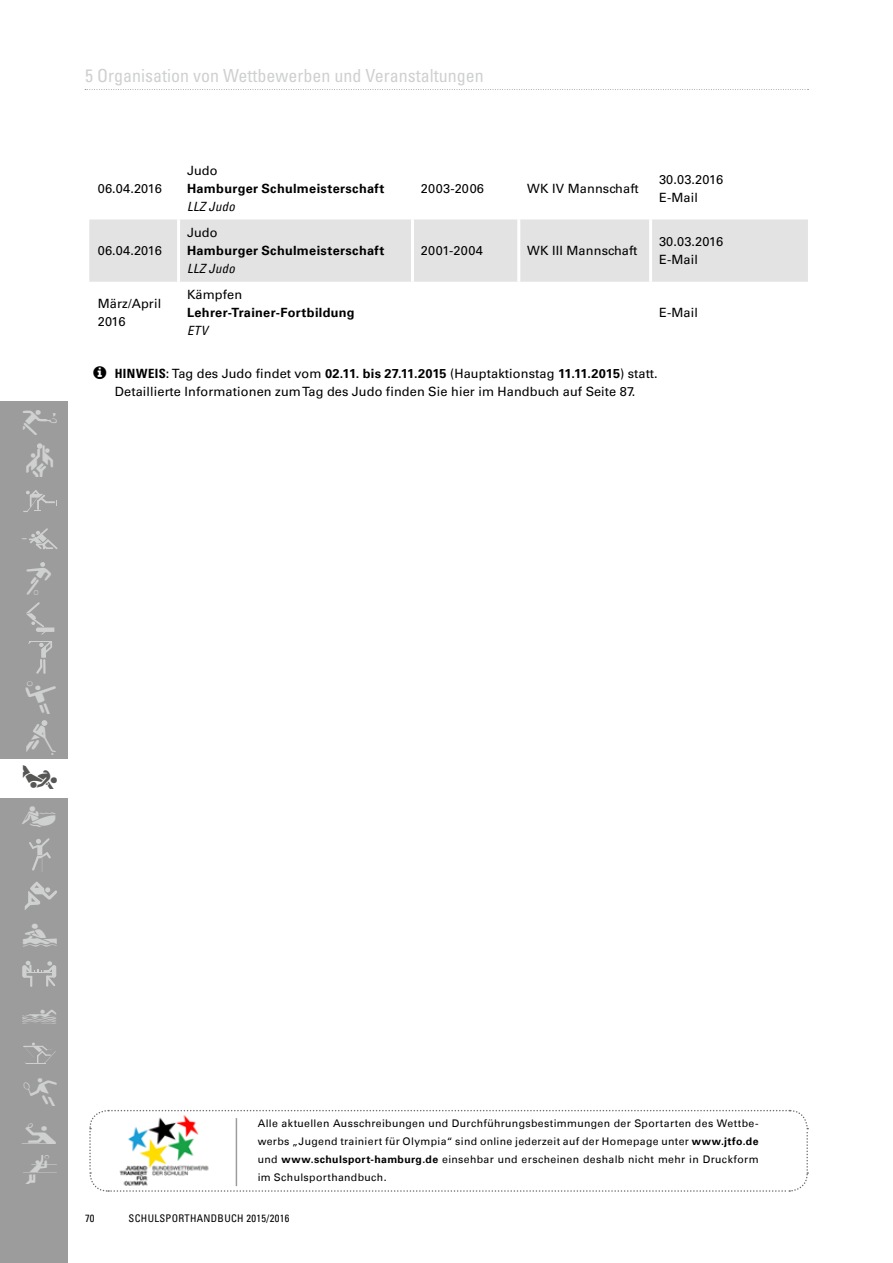
<style>
.page{position:relative;width:893px;height:1263px;background:#fff}
.page>*{position:absolute;margin:0;border:0;box-sizing:border-box;transform-origin:0 0}
.t1{font:40.35px "Olympicons";color:#cfd0d0;scale:1.08 1}
.t2{font:36.75px "Olympicons";color:#cfd0d0;scale:1.08 1}
.t3{font:condensed 18px "Univers LT";color:#cfd0d0}
.t4{font:12.75px/18px "Univers LT Std";letter-spacing:.01em;color:#000}
.t5{font:700 12.75px "Univers LT";letter-spacing:.025em;color:#000}
.t6{font:italic condensed 12.75px "Univers LT";letter-spacing:.025em;color:#000}
.t7{font:10.5px/18px "Univers LT";letter-spacing:.035em;color:#000;text-align:justify}
.t8{font:condensed 10.5px "Univers LT";letter-spacing:.03em;color:#000}
.s1{font-family:"Univers LT";font-weight:700;font-stretch:condensed}
.s2{font-family:"Univers LT";font-weight:700}
.s3{font-weight:700}
</style>
<div class="page">
<svg style="left:85px;top:89px;width:723px;height:1px"></svg>
<div style="left:0;top:402px;width:68px;height:861px;background:#9c9c9d"></div>
<hr style="left:52px;top:965px;width:4px;height:12px;background:#cfd0d0;border-radius:2px">
<svg style="left:23px;top:961px;width:32px;height:26px"></svg>
<svg style="left:23px;top:1042px;width:33px;height:22px"></svg>
<svg style="left:23px;top:490px;width:34px;height:22px"></svg>
<svg style="left:28px;top:641px;width:24px;height:33px"></svg>
<svg style="left:26px;top:602px;width:28px;height:33px"></svg>
<svg style="left:21px;top:528px;width:37px;height:21px"></svg>
<svg style="left:25px;top:882px;width:32px;height:28px"></svg>
<svg style="left:29px;top:838px;width:22px;height:33px"></svg>
<div style="left:89px;top:219px;width:719px;height:63px;background:#e3e3e3"></div>
<hr style="left:177px;top:219px;width:3px;height:63px;background:#fff">
<hr style="left:411px;top:219px;width:3px;height:63px;background:#fff">
<hr style="left:517px;top:219px;width:3px;height:63px;background:#fff">
<hr style="left:649px;top:219px;width:3px;height:63px;background:#fff">
<svg style="left:89px;top:1109px;width:720px;height:83px"></svg>
<hr style="left:236px;top:1118px;width:1px;height:68px;background:#9c9c9d">
<div style="left:0;top:759px;width:74px;height:38px;background:#fff"></div>
<svg style="left:37px;top:443px;width:6px;height:6px"></svg>
<svg style="left:41px;top:720px;width:6px;height:6px"></svg>
<svg style="left:40px;top:562px;width:5px;height:5px"></svg>
<h3 class="t3" style="left:85px;top:65px;width:400px">5 Organisation von Wettbewerben und Veranstaltungen</h3>
<p class="t4" style="left:98px;top:180px;width:66px">06.04.2016</p>
<p class="t4" style="left:98px;top:242px;width:66px">06.04.2016</p>
<p class="t4" style="left:98px;top:295px;width:65px">März/April<br>2016</p>
<p class="t4" style="left:187px;top:162px;width:32px">Judo</p>
<p class="t5" style="left:187px;top:181px;width:199px">Hamburger Schulmeisterschaft</p>
<p class="t6" style="left:187px;top:198px;width:49px">LLZ Judo</p>
<p class="t4" style="left:187px;top:224px;width:32px">Judo</p>
<p class="t5" style="left:187px;top:243px;width:199px">Hamburger Schulmeisterschaft</p>
<p class="t6" style="left:187px;top:261px;width:49px">LLZ Judo</p>
<p class="t4" style="left:187px;top:286px;width:57px">Kämpfen</p>
<p class="t5" style="left:187px;top:305px;width:169px">Lehrer-Trainer-Fortbildung</p>
<p class="t6" style="left:187px;top:323px;width:22px">ETV</p>
<p class="t4" style="left:421px;top:180px;width:64px">2003-2006</p>
<p class="t4" style="left:527px;top:180px;width:113px">WK IV Mannschaft</p>
<p class="t4" style="left:659px;top:171px;width:66px">30.03.2016<br>E-Mail</p>
<p class="t4" style="left:421px;top:242px;width:63px">2001-2004</p>
<p class="t4" style="left:527px;top:242px;width:112px">WK III Mannschaft</p>
<p class="t4" style="left:659px;top:233px;width:66px">30.03.2016<br>E-Mail</p>
<p class="t4" style="left:659px;top:304px;width:40px">E-Mail</p>
<p class="t4" style="left:94px;top:365px;width:566px;text-align:center">❑ <span class="s1">HINWEIS:</span> Tag des Judo findet vom <span class="s2">02.11. bis 27.11.2015</span> (Hauptaktionstag <span class="s2">11.11.2015</span>) statt.<br>Detaillierte Informationen zum Tag des Judo finden Sie hier im Handbuch auf Seite 87.</p>
<h1 class="t1" style="left:26px;top:676px;width:30px">■</h1>
<h2 class="t2" style="left:23px;top:911px;width:33px">●</h2>
<p class="t8" style="left:85px;top:1212px;width:11px">70</p>
<p class="t7" style="left:258px;top:1114px;width:502px">Alle aktuellen Ausschreibungen und Durchführungsbestimmungen der Sportarten des Wettbe&shy;werbs „Jugend trainiert für Olympia“ sind online jederzeit auf der Homepage unter <span class="s3">www.jtfo.de </span>und <span class="s3">www.schulsport-hamburg.de</span> einsehbar und erscheinen deshalb nicht mehr in Druckform im Schulsporthandbuch.</p>
<p class="t8" style="left:129px;top:1212px;width:162px">Schulsporthandbuch 2015/2016</p>
</div>
